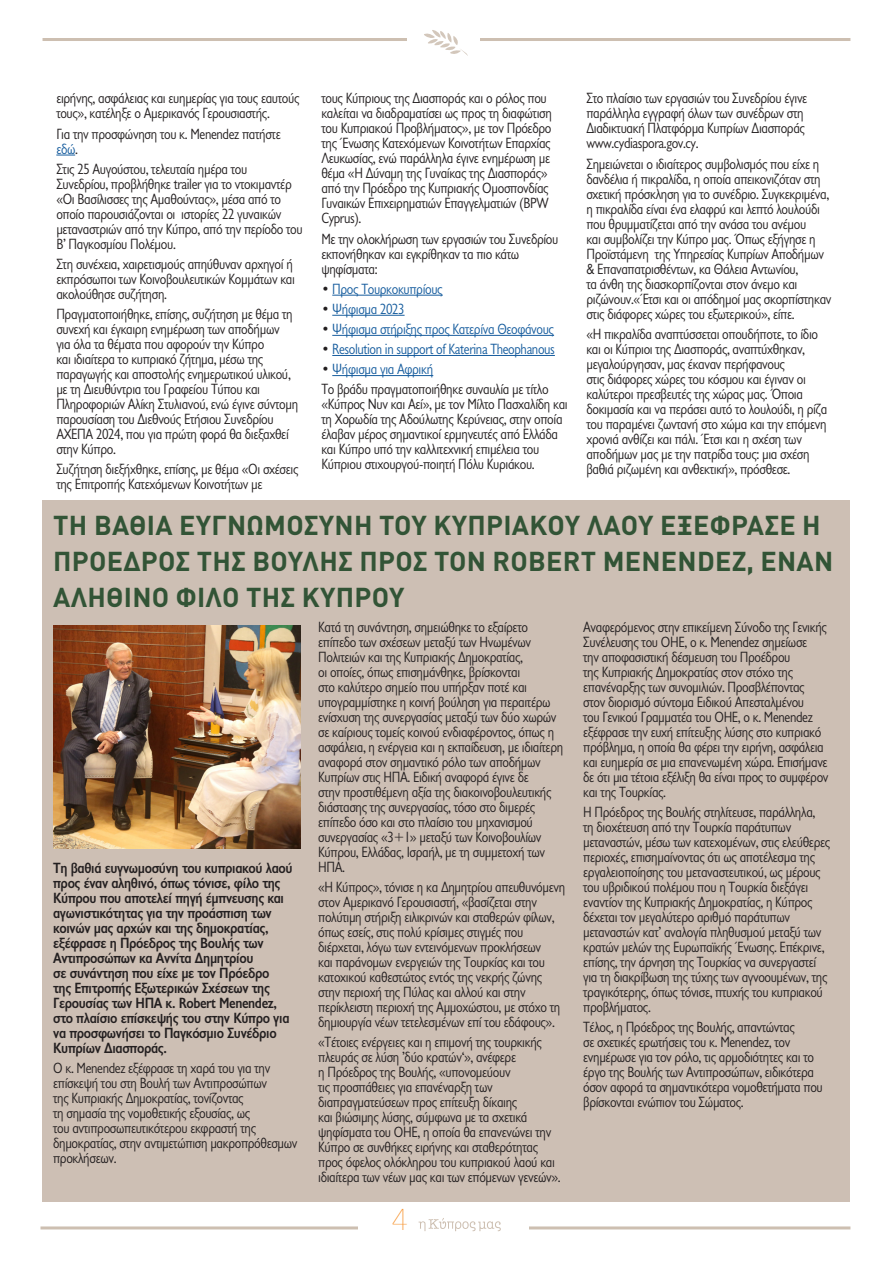
<style>
.page{position:relative;width:893px;height:1263px;background:#fff}
.page>*{position:absolute;margin:0;border:0;box-sizing:border-box;transform-origin:0 0}
.t1{font:200 30px "Avenir Next";color:#f68b1f}
.t2{font:700 27px/36px "DIN Pro";letter-spacing:.01em;color:#325436}
.t3{font:15px/15px "Gill Sans Hel Semi Condenced";letter-spacing:-.025em;color:#231f20}
.t4{font:700 15px/15px "Gill Sans Hel Semi Condenced";letter-spacing:-.025em;color:#231f20}
.t5{font:15px "Gill Sans Hel Semi Condenced";letter-spacing:-.025em;color:#175d9e}
.s1{color:#231f20}
.s2{color:#175d9e}
</style>
<div class="page">
<hr style="left:40px;top:1226px;width:810px;height:3px;background:#cdbfb1">
<hr style="left:43px;top:38px;width:807px;height:3px;background:#cdbfb1">
<div style="left:358px;top:1208px;width:171px;height:42px;background:#fff"></div>
<div style="left:407px;top:19px;width:73px;height:43px;background:#fff"></div>
<svg style="left:418px;top:1218px;width:83px;height:13px"></svg>
<svg style="left:424px;top:30px;width:44px;height:26px"></svg>
<div style="left:43px;top:500px;width:807px;height:701px;background:#cdbfb4"></div>
<svg style="left:56px;top:155px;width:19px;height:1px"></svg>
<hr style="left:332px;top:295px;width:111px;height:1px;background:#175d9e">
<hr style="left:332px;top:315px;width:73px;height:1px;background:#175d9e">
<hr style="left:332px;top:335px;width:222px;height:1px;background:#175d9e">
<hr style="left:332px;top:355px;width:223px;height:1px;background:#175d9e">
<hr style="left:332px;top:375px;width:101px;height:1px;background:#175d9e">
<img style="left:53px;top:626px;width:247px;height:222px">
<p class="t3" style="left:586px;top:91px;width:222px">Στο πλαίσιο των εργασιών του Συνεδρίου έγινε παράλληλα εγγραφή όλων των συνέδρων στη Διαδικτυακή Πλατφόρμα Κυπρίων Διασποράς www.cydiaspora.gov.cy.</p>
<p class="t3" style="left:586px;top:156px;width:247px">Σημειώνεται ο ιδιαίτερος συμβολισμός που είχε η δανδέλια ή πικραλίδα, η οποία απεικονιζόταν στη σχετική πρόσκληση για το συνέδριο. Συγκεκριμένα, η πικραλίδα είναι ένα ελαφρύ και λεπτό λουλούδι που θρυμματίζεται από την ανάσα του ανέμου<br>και συμβολίζει την Κύπρο μας. Όπως εξήγησε η Προϊστάμενη της Υπηρεσίας Κυπρίων Αποδήμων &amp; Επαναπατρισθέντων, κα Θάλεια Αντωνίου,<br>τα άνθη της διασκορπίζονται στον άνεμο και ριζώνουν.«Έτσι και οι απόδημοί μας σκορπίστηκαν στις διάφορες χώρες του εξωτερικού», είπε.</p>
<p class="t3" style="left:586px;top:326px;width:242px">«Η πικραλίδα αναπτύσσεται οπουδήποτε, το ίδιο και οι Κύπριοι της Διασποράς, αναπτύχθηκαν, μεγαλούργησαν, μας έκαναν περήφανους<br>στις διάφορες χώρες του κόσμου και έγιναν οι καλύτεροι πρεσβευτές της χώρας μας. Όποια δοκιμασία και να περάσει αυτό το λουλούδι, η ρίζα του παραμένει ζωντανή στο χώμα και την επόμενη χρονιά ανθίζει και πάλι. Έτσι και η σχέση των αποδήμων μας με την πατρίδα τους: μια σχέση βαθιά ριζωμένη και ανθεκτική», πρόσθεσε.</p>
<p class="t2" style="left:53px;top:506px;width:781px">ΤΗ ΒΑΘΙΆ ΕΥΓΝΩΜΟΣΎΝΗ ΤΟΥ ΚΥΠΡΙΑΚΟΎ ΛΑΟΎ ΕΞΈΦΡΑΣΕ Η<br>ΠΡΌΕΔΡΟΣ ΤΗΣ ΒΟΥΛΉΣ ΠΡΟΣ ΤΟΝ ROBERT MENENDEZ, ΈΝΑΝ<br>ΑΛΗΘΙΝΌ ΦΊΛΟ ΤΗΣ ΚΎΠΡΟΥ</p>
<p class="t3" style="left:321px;top:91px;width:232px">τους Κύπριους της Διασποράς και ο ρόλος που καλείται να διαδραματίσει ως προς τη διαφώτιση του Κυπριακού Προβλήματος», με τον Πρόεδρο της Ένωσης Κατεχόμενων Κοινοτήτων Επαρχίας Λευκωσίας, ενώ παράλληλα έγινε ενημέρωση με θέμα «Η Δύναμη της Γυναίκας της Διασποράς» από την Πρόεδρο της Κυπριακής Ομοσπονδίας Γυναικών Επιχειρηματιών Επαγγελματιών (BPW Cyprus).</p>
<p class="t3" style="left:321px;top:231px;width:239px">Με την ολοκλήρωση των εργασιών του Συνεδρίου εκπονήθηκαν και εγκρίθηκαν τα πιο κάτω ψηφίσματα:</p>
<p class="t5" style="left:321px;top:280px;width:123px"><span class="s1">•</span> Προς Τουρκοκυπρίους</p>
<p class="t5" style="left:321px;top:300px;width:85px"><span class="s1">•</span> Ψήφισμα 2023</p>
<p class="t5" style="left:321px;top:320px;width:234px"><span class="s1">•</span> Ψήφισμα στήριξης προς Κατερίνα Θεοφάνους</p>
<p class="t5" style="left:321px;top:341px;width:235px"><span class="s1">•</span> Resolution in support of Katerina Theophanous</p>
<p class="t5" style="left:321px;top:361px;width:113px"><span class="s1">•</span> Ψήφισμα για Αφρική</p>
<p class="t3" style="left:321px;top:382px;width:248px">Το βράδυ πραγματοποιήθηκε συναυλία με τίτλο «Κύπρος Νυν και Αεί», με τον Μίλτο Πασχαλίδη και τη Χορωδία της Αδούλωτης Κερύνειας, στην οποία έλαβαν μέρος σημαντικοί ερμηνευτές από Ελλάδα και Κύπρο υπό την καλλιτεχνική επιμέλεια του Κύπριου στιχουργού-ποιητή Πόλυ Κυριάκου.</p>
<p class="t3" style="left:56px;top:91px;width:245px">ειρήνης, ασφάλειας και ευημερίας για τους εαυτούς τους», κατέληξε ο Αμερικανός Γερουσιαστής.</p>
<p class="t3" style="left:56px;top:126px;width:226px">Για την προσφώνηση του κ. Menendez πατήστε <span class="s2">εδώ</span>.</p>
<p class="t3" style="left:56px;top:161px;width:248px">Στις 25 Αυγούστου, τελευταία ημέρα του Συνεδρίου, προβλήθηκε trailer για το ντοκιμαντέρ «Οι Βασίλισσες της Αμαθούντας», μέσα από το οποίο παρουσιάζονται οι ιστορίες 22 γυναικών μεταναστριών από την Κύπρο, από την περίοδο του Β’ Παγκοσμίου Πολέμου.</p>
<p class="t3" style="left:56px;top:256px;width:240px">Στη συνέχεια, χαιρετισμούς απηύθυναν αρχηγοί ή εκπρόσωποι των Κοινοβουλευτικών Κομμάτων και ακολούθησε συζήτηση.</p>
<p class="t3" style="left:56px;top:306px;width:243px">Πραγματοποιήθηκε, επίσης, συζήτηση με θέμα τη συνεχή και έγκαιρη ενημέρωση των αποδήμων<br>για όλα τα θέματα που αφορούν την Κύπρο<br>και ιδιαίτερα το κυπριακό ζήτημα, μέσω της παραγωγής και αποστολής ενημερωτικού υλικού, με τη Διευθύντρια του Γραφείου Τύπου και Πληροφοριών Αλίκη Στυλιανού, ενώ έγινε σύντομη παρουσίαση του Διεθνούς Ετήσιου Συνεδρίου ΑΧΕΠΑ 2024, που για πρώτη φορά θα διεξαχθεί στην Κύπρο.</p>
<p class="t3" style="left:56px;top:462px;width:244px">Συζήτηση διεξήχθηκε, επίσης, με θέμα «Οι σχέσεις της Επιτροπής Κατεχόμενων Κοινοτήτων με</p>
<p class="t4" style="left:53px;top:860px;width:241px">Τη βαθιά ευγνωμοσύνη του κυπριακού λαού προς έναν αληθινό, όπως τόνισε, φίλο της Κύπρου που αποτελεί πηγή έμπνευσης και αγωνιστικότητας για την προάσπιση των κοινών μας αρχών και της δημοκρατίας, εξέφρασε η Πρόεδρος της Βουλής των Αντιπροσώπων κα Αννίτα Δημητρίου<br>σε συνάντηση που είχε με τον Πρόεδρο<br>της Επιτροπής Εξωτερικών Σχέσεων της Γερουσίας των ΗΠΑ κ. Robert Menendez, στο πλαίσιο επίσκεψής του στην Κύπρο για να προσφωνήσει το Παγκόσμιο Συνέδριο Κυπρίων Διασποράς.</p>
<p class="t3" style="left:53px;top:1060px;width:246px">Ο κ. Menendez εξέφρασε τη χαρά του για την επίσκεψή του στη Βουλή των Αντιπροσώπων<br>της Κυπριακής Δημοκρατίας, τονίζοντας<br>τη σημασία της νομοθετικής εξουσίας, ως<br>του αντιπροσωπευτικότερου εκφραστή της δημοκρατίας, στην αντιμετώπιση μακροπρόθεσμων προκλήσεων.</p>
<p class="t3" style="left:318px;top:619px;width:247px">Κατά τη συνάντηση, σημειώθηκε το εξαίρετο επίπεδο των σχέσεων μεταξύ των Ηνωμένων Πολιτειών και της Κυπριακής Δημοκρατίας,<br>οι οποίες, όπως επισημάνθηκε, βρίσκονται<br>στο καλύτερο σημείο που υπήρξαν ποτέ και υπογραμμίστηκε η κοινή βούληση για περαιτέρω ενίσχυση της συνεργασίας μεταξύ των δύο χωρών σε καίριους τομείς κοινού ενδιαφέροντος, όπως η ασφάλεια, η ενέργεια και η εκπαίδευση, με ιδιαίτερη αναφορά στον σημαντικό ρόλο των αποδήμων Κυπρίων στις ΗΠΑ. Ειδική αναφορά έγινε δε<br>στην προστιθέμενη αξία της διακοινοβουλευτικής διάστασης της συνεργασίας, τόσο στο διμερές επίπεδο όσο και στο πλαίσιο του μηχανισμού συνεργασίας «3+1» μεταξύ των Κοινοβουλίων Κύπρου, Ελλάδας, Ισραήλ, με τη συμμετοχή των ΗΠΑ.</p>
<p class="t3" style="left:318px;top:879px;width:249px">«Η Κύπρος», τόνισε η κα Δημητρίου απευθυνόμενη στον Αμερικανό Γερουσιαστή, «βασίζεται στην πολύτιμη στήριξη ειλικρινών και σταθερών φίλων, όπως εσείς, στις πολύ κρίσιμες στιγμές που διέρχεται, λόγω των εντεινόμενων προκλήσεων<br>και παράνομων ενεργειών της Τουρκίας και του κατοχικού καθεστώτος εντός της νεκρής ζώνης στην περιοχή της Πύλας και αλλού και στην περίκλειστη περιοχή της Αμμοχώστου, με στόχο τη δημιουργία νέων τετελεσμένων επί του εδάφους».</p>
<p class="t3" style="left:318px;top:1034px;width:244px">«Τέτοιες ενέργειες και η επιμονή της τουρκικής πλευράς σε λύση ’δύο κρατών‘», ανέφερε<br>η Πρόεδρος της Βουλής, «υπονομεύουν<br>τις προσπάθειες για επανέναρξη των διαπραγματεύσεων προς επίτευξη δίκαιης<br>και βιώσιμης λύσης, σύμφωνα με τα σχετικά ψηφίσματα του ΟΗΕ, η οποία θα επανενώνει την Κύπρο σε συνθήκες ειρήνης και σταθερότητας προς όφελος ολόκληρου του κυπριακού λαού και ιδιαίτερα των νέων μας και των επόμενων γενεών».</p>
<h1 class="t1" style="left:391px;top:1194px;width:18px">4</h1>
<p class="t3" style="left:583px;top:619px;width:247px">Αναφερόμενος στην επικείμενη Σύνοδο της Γενικής Συνέλευσης του ΟΗΕ, ο κ. Menendez σημείωσε<br>την αποφασιστική δέσμευση του Προέδρου<br>της Κυπριακής Δημοκρατίας στον στόχο της επανέναρξης των συνομιλιών. Προσβλέποντας στον διορισμό σύντομα Ειδικού Απεσταλμένου<br>του Γενικού Γραμματέα του ΟΗΕ, ο κ. Menendez εξέφρασε την ευχή επίτευξης λύσης στο κυπριακό πρόβλημα, η οποία θα φέρει την ειρήνη, ασφάλεια και ευημερία σε μια επανενωμένη χώρα. Επισήμανε δε ότι μια τέτοια εξέλιξη θα είναι προς το συμφέρον και της Τουρκίας.</p>
<p class="t3" style="left:583px;top:804px;width:248px">Η Πρόεδρος της Βουλής στηλίτευσε, παράλληλα,<br>τη διοχέτευση από την Τουρκία παράτυπων μεταναστών, μέσω των κατεχομένων, στις ελεύθερες περιοχές, επισημαίνοντας ότι ως αποτέλεσμα της εργαλειοποίησης του μεταναστευτικού, ως μέρους του υβριδικού πολέμου που η Τουρκία διεξάγει εναντίον της Κυπριακής Δημοκρατίας, η Κύπρος δέχεται τον μεγαλύτερο αριθμό παράτυπων μεταναστών κατ’ αναλογία πληθυσμού μεταξύ των κρατών μελών της Ευρωπαϊκής Ένωσης. Επέκρινε, επίσης, την άρνηση της Τουρκίας να συνεργαστεί για τη διακρίβωση της τύχης των αγνοουμένων, της τραγικότερης, όπως τόνισε, πτυχής του κυπριακού προβλήματος.</p>
<p class="t3" style="left:583px;top:1019px;width:241px">Τέλος, η Πρόεδρος της Βουλής, απαντώντας<br>σε σχετικές ερωτήσεις του κ. Menendez, τον ενημέρωσε για τον ρόλο, τις αρμοδιότητες και το έργο της Βουλής των Αντιπροσώπων, ειδικότερα όσον αφορά τα σημαντικότερα νομοθετήματα που βρίσκονται ενώπιον του Σώματος.</p>
</div>
